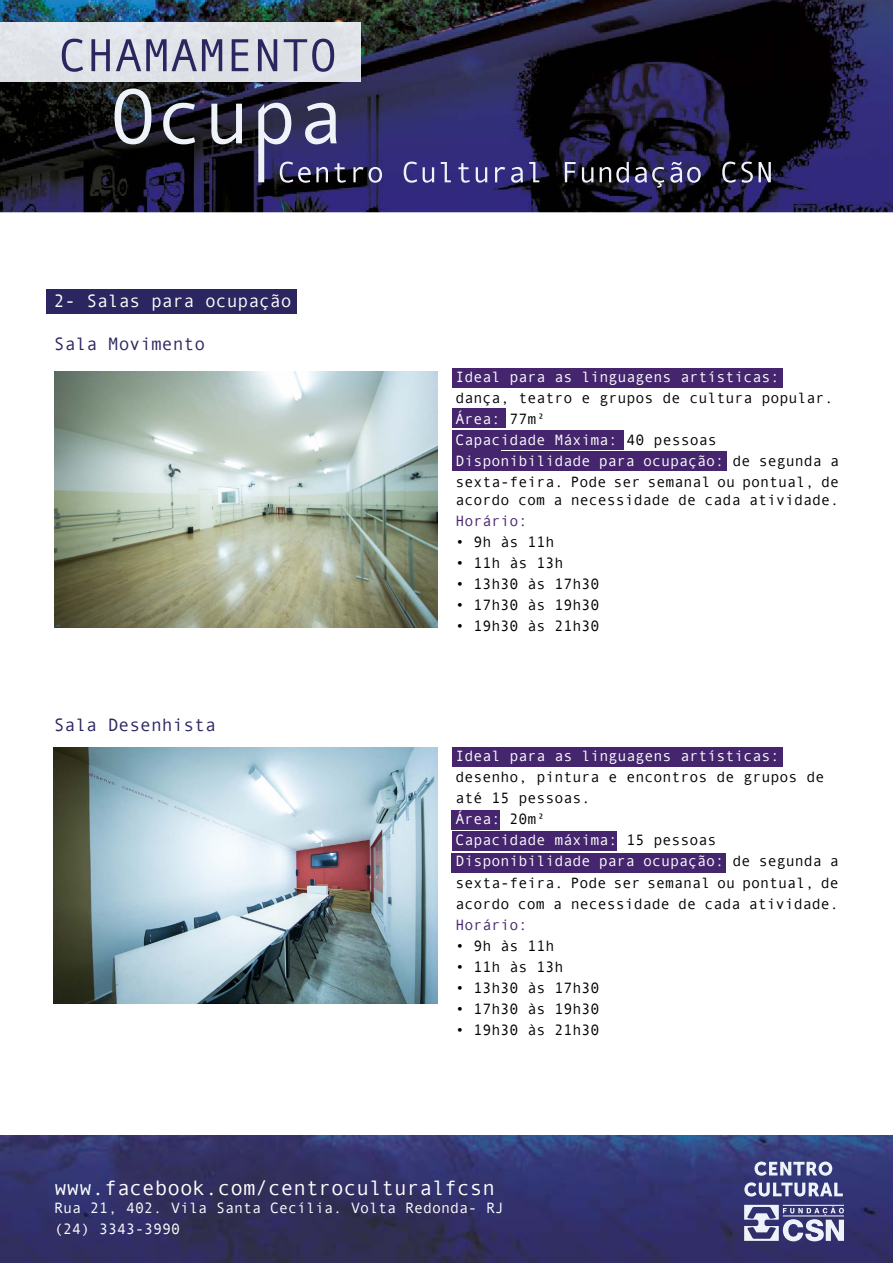
<style>
.page{position:relative;width:893px;height:1263px;background:#fff}
.page>*{position:absolute;margin:0;border:0;box-sizing:border-box;transform-origin:0 0}
.t1{font:21px "Andale Mono";color:#fff}
.t2{font:18px "Andale Mono";color:#2b2660}
.t3{font:18px "Andale Mono";color:#fff}
.t4{font:15px/21px "Andale Mono";color:#000}
.t5{font:15px/21.6px "Andale Mono";color:#fff}
.t6{font:15px "Andale Mono";color:#45266e}
.s1{color:#fff}
</style>
<div class="page">
<img style="left:0;top:1135px;width:893px;height:128px">
<svg style="left:754px;top:1161px;width:78px;height:15px"></svg>
<svg style="left:744px;top:1182px;width:99px;height:14px"></svg>
<svg style="left:744px;top:1205px;width:100px;height:36px;background:#898baf"></svg>
<img style="left:0;top:0;width:893px;height:212px">
<img style="left:0;top:22px;width:361px;height:59px">
<svg style="left:62px;top:39px;width:21px;height:33px"></svg>
<svg style="left:91px;top:39px;width:19px;height:32px"></svg>
<svg style="left:116px;top:39px;width:106px;height:32px;background:#a1a2b8"></svg>
<svg style="left:232px;top:39px;width:16px;height:32px"></svg>
<svg style="left:258px;top:39px;width:19px;height:32px"></svg>
<svg style="left:284px;top:39px;width:50px;height:33px;background:#aaabbe"></svg>
<svg style="left:114px;top:89px;width:37px;height:55px;background:#71757d"></svg>
<svg style="left:163px;top:103px;width:32px;height:41px"></svg>
<svg style="left:211px;top:104px;width:31px;height:40px"></svg>
<svg style="left:258px;top:103px;width:88px;height:80px;background:#5e5c83"></svg>
<svg style="left:353px;top:167px;width:29px;height:16px"></svg>
<svg style="left:404px;top:162px;width:13px;height:21px"></svg>
<svg style="left:423px;top:167px;width:11px;height:16px"></svg>
<svg style="left:441px;top:162px;width:10px;height:20px"></svg>
<svg style="left:458px;top:163px;width:12px;height:20px"></svg>
<svg style="left:476px;top:167px;width:11px;height:16px"></svg>
<svg style="left:495px;top:167px;width:10px;height:15px"></svg>
<svg style="left:511px;top:167px;width:12px;height:16px"></svg>
<svg style="left:529px;top:162px;width:10px;height:20px"></svg>
<svg style="left:565px;top:162px;width:11px;height:20px"></svg>
<svg style="left:582px;top:167px;width:11px;height:16px"></svg>
<svg style="left:600px;top:162px;width:29px;height:21px"></svg>
<svg style="left:635px;top:167px;width:29px;height:21px"></svg>
<svg style="left:670px;top:162px;width:31px;height:21px"></svg>
<svg style="left:722px;top:162px;width:49px;height:21px"></svg>
<div style="left:47px;top:289px;width:250px;height:24px;background:#2b2660"></div>
<div style="left:452px;top:432px;width:48px;height:19px;background:#45266e"></div>
<div style="left:452px;top:430px;width:172px;height:19px;background:#45266e"></div>
<div style="left:452px;top:408px;width:54px;height:19px;background:#45266e"></div>
<div style="left:452px;top:451px;width:274px;height:20px;background:#45266e"></div>
<div style="left:452px;top:368px;width:330px;height:20px;background:#45266e"></div>
<img style="left:54px;top:372px;width:384px;height:255px">
<div style="left:452px;top:810px;width:48px;height:19px;background:#45266e"></div>
<div style="left:452px;top:832px;width:165px;height:19px;background:#45266e"></div>
<div style="left:452px;top:853px;width:274px;height:19px;background:#45266e"></div>
<div style="left:452px;top:747px;width:330px;height:20px;background:#45266e"></div>
<img style="left:54px;top:747px;width:384px;height:256px">
<p class="t3" style="left:54px;top:289px;width:239px">2- Salas para ocupação</p>
<p class="t2" style="left:54px;top:332px;width:153px">Sala Movimento</p>
<p class="t2" style="left:54px;top:713px;width:163px">Sala Desenhista</p>
<p class="t5" style="left:456px;top:365px;width:326px">Ideal para as linguagens artísticas:</p>
<p class="t4" style="left:456px;top:387px;width:385px">dança, teatro e grupos de cultura popular.<br><span class="s1">Área:</span> 77m²<br><span class="s1">Capacidade Máxima:</span> 40 pessoas <span class="s1">Disponibilidade para ocupação:</span> de segunda a sexta-feira. Pode ser semanal ou pontual, de</p>
<p class="t4" style="left:456px;top:489px;width:385px">acordo com a necessidade de cada atividade.</p>
<p class="t6" style="left:456px;top:511px;width:73px">Horário:</p>
<p class="t4" style="left:456px;top:531px;width:100px">• 9h às 11h</p>
<p class="t4" style="left:456px;top:552px;width:109px">• 11h às 13h</p>
<p class="t4" style="left:456px;top:573px;width:145px">• 13h30 às 17h30</p>
<p class="t4" style="left:456px;top:594px;width:145px">• 17h30 às 19h30</p>
<p class="t4" style="left:456px;top:615px;width:145px">• 19h30 às 21h30</p>
<p class="t5" style="left:455px;top:745px;width:326px">Ideal para as linguagens artísticas:</p>
<p class="t4" style="left:455px;top:766px;width:385px">desenho, pintura e encontros de grupos de até 15 pessoas.<br><span class="s1">Área:</span> 20m²<br><span class="s1">Capacidade máxima:</span> 15 pessoas <span class="s1">Disponibilidade para ocupação:</span> de segunda a sexta-feira. Pode ser semanal ou pontual, de acordo com a necessidade de cada atividade.</p>
<p class="t6" style="left:455px;top:914px;width:73px">Horário:</p>
<p class="t4" style="left:455px;top:934px;width:100px">• 9h às 11h</p>
<p class="t4" style="left:455px;top:955px;width:109px">• 11h às 13h</p>
<p class="t4" style="left:455px;top:976px;width:145px">• 13h30 às 17h30</p>
<p class="t4" style="left:455px;top:997px;width:145px">• 17h30 às 19h30</p>
<p class="t4" style="left:455px;top:1019px;width:145px">• 19h30 às 21h30</p>
<h1 class="t1" style="left:54px;top:1174px;width:443px">www.facebook.com/centroculturalfcsn</h1>
<p class="t5" style="left:54px;top:1196px;width:452px">Rua 21, 402. Vila Santa Cecília. Volta Redonda- RJ (24) 3343-3990</p>
</div>
